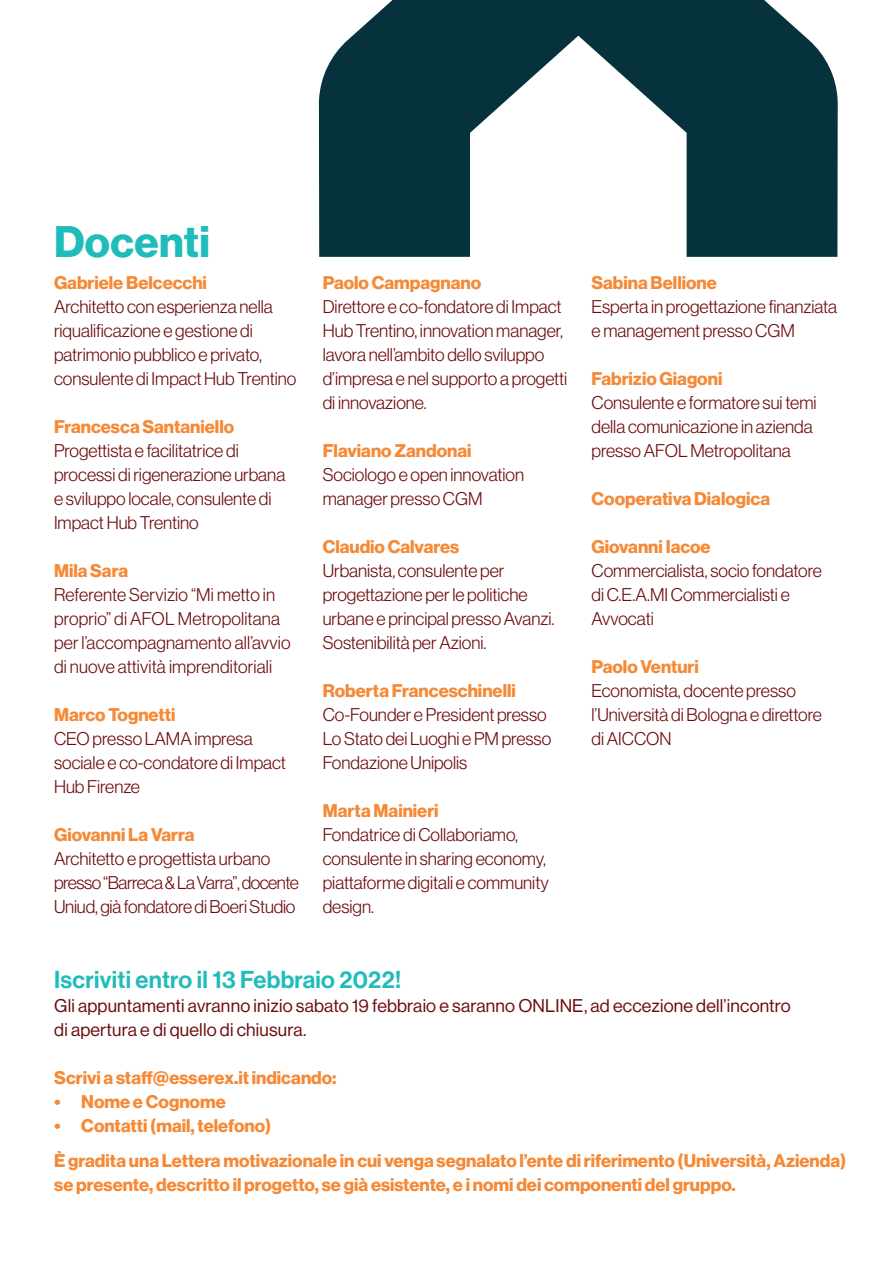
<style>
.page{position:relative;width:893px;height:1263px;background:#fff}
.page>*{position:absolute;margin:0;border:0;box-sizing:border-box;transform-origin:0 0}
.t1{font:43.35px "N Haas Grotesk DS Pro 75 Bd";letter-spacing:.01em;color:#20bcba}
.t2{font:24px "N Haas Grotesk DS Pro 65 Md";letter-spacing:.01em;color:#20bcba}
.t3{font:18px/24px "N Haas Grotesk DS Pro 45 Lt";color:#6c0b0d}
.t4{font:18px/34.5px "N Haas Grotesk DS Pro 75 Bd";color:#f58935}
.t5{font:18px/24px "N Haas Grotesk DS Pro 55 Rg";letter-spacing:.01em;color:#6c0b0d}
</style>
<div class="page">
<svg style="left:319px;top:0;width:519px;height:257px;fill:#06323e"></svg>
<h1 class="t1" style="left:54px;top:216px;width:157px">Docenti</h1>
<p class="t4" style="left:54px;top:266px;width:154px">Gabriele Belcecchi</p>
<p class="t3" style="left:54px;top:295px;width:244px">Architetto con esperienza nella riqualificazione e gestione di patrimonio pubblico e privato, consulente di Impact Hub Trentino</p>
<p class="t4" style="left:54px;top:410px;width:182px">Francesca Santaniello</p>
<p class="t3" style="left:54px;top:439px;width:233px">Progettista e facilitatrice di processi di rigenerazione urbana e sviluppo locale, consulente di<br>Impact Hub Trentino</p>
<p class="t4" style="left:54px;top:554px;width:76px">Mila Sara</p>
<p class="t3" style="left:54px;top:583px;width:238px">Referente Servizio “Mi metto in proprio” di AFOL Metropolitana per l’accompagnamento all’avvio di nuove attività imprenditoriali</p>
<p class="t4" style="left:54px;top:698px;width:123px">Marco Tognetti</p>
<p class="t3" style="left:54px;top:727px;width:233px">CEO presso LAMA impresa sociale e co-condatore di Impact<br>Hub Firenze</p>
<p class="t4" style="left:54px;top:818px;width:142px">Giovanni La Varra</p>
<p class="t3" style="left:54px;top:847px;width:246px">Architetto e progettista urbano presso “Barreca &amp; La Varra”, docente<br>Uniud, già fondatore di Boeri Studio</p>
<p class="t4" style="left:323px;top:266px;width:160px">Paolo Campagnano</p>
<p class="t3" style="left:323px;top:295px;width:246px">Direttore e co-fondatore di Impact<br>Hub Trentino, innovation manager, lavora nell’ambito dello sviluppo d’impresa e nel supporto a progetti di innovazione.</p>
<p class="t4" style="left:323px;top:434px;width:150px">Flaviano Zandonai</p>
<p class="t3" style="left:323px;top:463px;width:203px">Sociologo e open innovation manager presso CGM</p>
<p class="t4" style="left:323px;top:530px;width:138px">Claudio Calvares</p>
<p class="t3" style="left:323px;top:559px;width:233px">Urbanista, consulente per progettazione per le politiche urbane e principal presso Avanzi.<br>Sostenibilità per Azioni.</p>
<p class="t4" style="left:323px;top:674px;width:195px">Roberta Franceschinelli</p>
<p class="t3" style="left:323px;top:703px;width:230px">Co-Founder e President presso<br>Lo Stato dei Luoghi e PM presso<br>Fondazione Unipolis</p>
<p class="t4" style="left:323px;top:794px;width:117px">Marta Mainieri</p>
<p class="t3" style="left:323px;top:823px;width:228px">Fondatrice di Collaboriamo, consulente in sharing economy, piattaforme digitali e community design.</p>
<p class="t4" style="left:591px;top:266px;width:127px">Sabina Bellione</p>
<p class="t3" style="left:591px;top:295px;width:247px">Esperta in progettazione finanziata e management presso CGM</p>
<p class="t4" style="left:591px;top:362px;width:132px">Fabrizio Giagoni</p>
<p class="t3" style="left:591px;top:391px;width:227px">Consulente e formatore sui temi della comunicazione in azienda presso AFOL Metropolitana</p>
<p class="t4" style="left:591px;top:482px;width:180px">Cooperativa Dialogica</p>
<p class="t4" style="left:591px;top:530px;width:121px">Giovanni Iacoe</p>
<p class="t3" style="left:591px;top:559px;width:232px">Commercialista, socio fondatore di C.E.A.MI Commercialisti e<br>Avvocati</p>
<p class="t4" style="left:591px;top:650px;width:109px">Paolo Venturi</p>
<p class="t3" style="left:591px;top:679px;width:232px">Economista, docente presso l’Università di Bologna e direttore di AICCON</p>
<h2 class="t2" style="left:54px;top:966px;width:348px">Iscriviti entro il 13 Febbraio 2022!</h2>
<p class="t5" style="left:54px;top:994px;width:738px">Gli appuntamenti avranno inizio sabato 19 febbraio e saranno ONLINE, ad eccezione dell’incontro di apertura e di quello di chiusura.</p>
<p class="t4" style="left:54px;top:1061px;width:284px">Scrivi a staff@esserex.it indicando:</p>
<p class="t4" style="left:54px;top:1085px;width:173px">• Nome e Cognome</p>
<p class="t4" style="left:54px;top:1109px;width:794px">• Contatti (mail, telefono)<br>È gradita una Lettera motivazionale in cui venga segnalato l’ente di riferimento (Università, Azienda)</p>
<p class="t4" style="left:54px;top:1167px;width:683px">se presente, descritto il progetto, se già esistente, e i nomi dei componenti del gruppo.</p>
</div>
